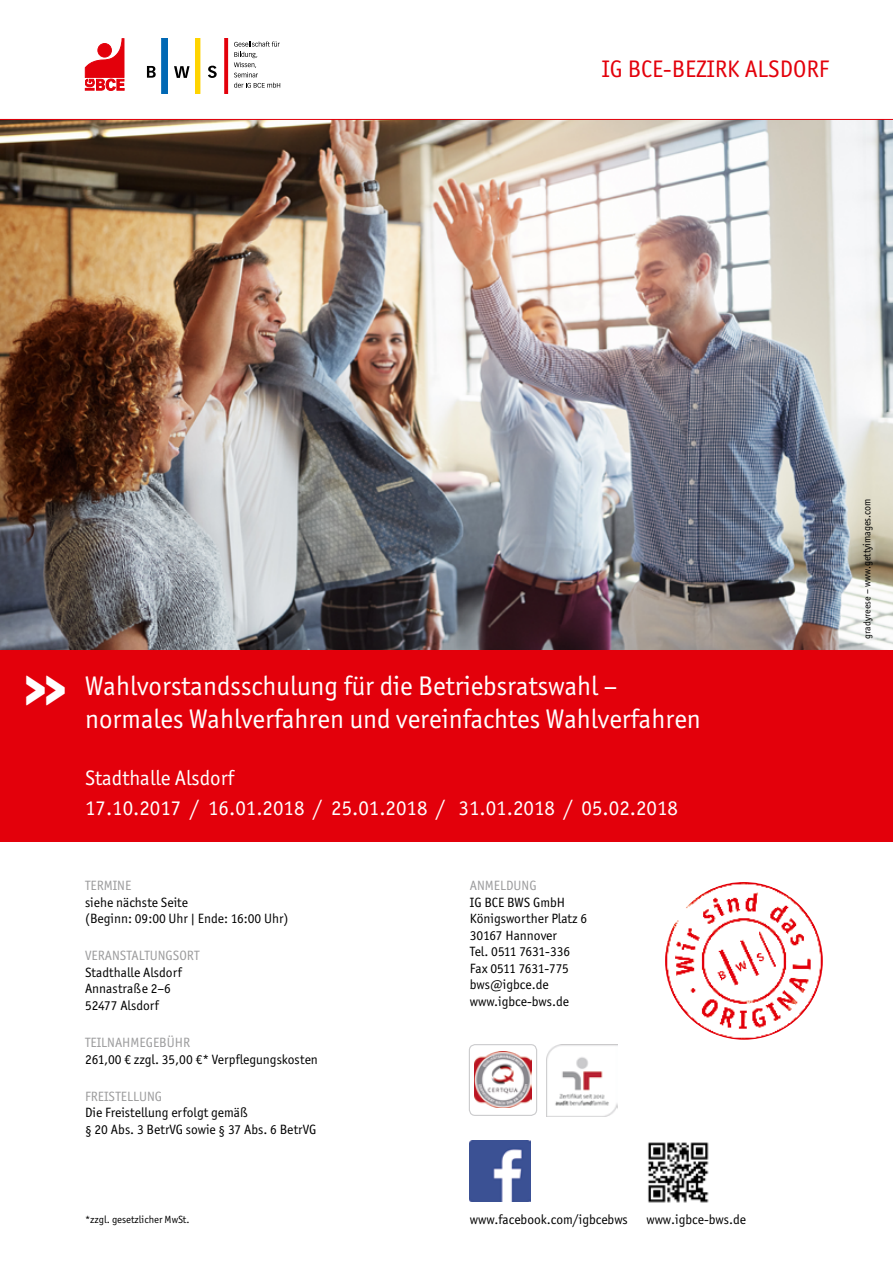
<style>
.page{position:relative;width:893px;height:1263px;background:#fff}
.page>*{position:absolute;margin:0;border:0;box-sizing:border-box;transform-origin:0 0}
.t1{font:900 46.5px "Officina Sans ITC Std";color:#fff;scale:.87 1}
.t2{font:27px/32.4px "Officina Sans ITC Std";color:#fff}
.t3{font:24px "Officina Sans ITC Std";color:#e3000b}
.t4{font:21px/29.4px "Officina Sans ITC Std";color:#fff}
.t5{font:13.5px/16.5px "Officina Sans ITC Std";color:#000}
.t6{font:13.5px "Officina Sans ITC Std";color:#9c9c9d}
.t7{font:10.5px "Officina Sans ITC Std";color:#000;scale:.95 1}
.t8{font:10.5px "Officina Sans ITC Std";color:#000}
.s1{font-size:9.75px}
</style>
<div class="page">
<img style="left:0;top:120px;width:893px;height:531px">
<div style="left:0;top:651px;width:893px;height:191px;background:#e3000b"></div>
<hr style="left:0;top:119px;width:893px;height:1px;background:#e3000b">
<svg style="left:147px;top:66px;width:9px;height:12px"></svg>
<svg style="left:174px;top:66px;width:16px;height:12px"></svg>
<svg style="left:208px;top:66px;width:9px;height:12px"></svg>
<svg style="left:234px;top:41px;width:46px;height:36px"></svg>
<svg style="left:234px;top:83px;width:46px;height:5px"></svg>
<div style="left:162px;top:38px;width:5px;height:55px;background:#0068b4"></div>
<div style="left:162px;top:38px;width:6px;height:56px;border:1px solid #0068b4"></div>
<hr style="left:196px;top:38px;width:4px;height:55px;background:#ffd400">
<div style="left:195px;top:38px;width:5px;height:56px;border:1px solid #ffd400"></div>
<div style="left:225px;top:38px;width:3px;height:56px;border:1px solid #e3000b"></div>
<svg style="left:85px;top:39px;width:39px;height:52px"></svg>
<div style="left:98px;top:44px;width:13px;height:13px;background:#e3000b;border-radius:50%"></div>
<div style="left:98px;top:43px;width:13px;height:14px;border:1px solid #e3000b;border-radius:50%"></div>
<img style="left:470px;top:1140px;width:61px;height:61px">
<img style="left:648px;top:1142px;width:61px;height:61px">
<img style="left:546px;top:1044px;width:71px;height:72px">
<img style="left:475px;top:1052px;width:56px;height:56px">
<div style="left:469px;top:1044px;width:68px;height:72px;border:1px solid #cbcbcd;border-radius:6px"></div>
<img style="left:665px;top:882px;width:158px;height:158px;border-radius:79px">
<h3 class="t3" style="left:602px;top:55px;width:229px">IG BCE-BEZIRK ALSDORF</h3>
<h1 class="t1" style="left:26px;top:660px;width:48px">&gt;&gt;</h1>
<h2 class="t2" style="left:85px;top:670px;width:617px">Wahlvorstandsschulung für die Betriebsratswahl – normales Wahlverfahren und vereinfachtes Wahlverfahren</h2>
<h3 class="t4" style="left:85px;top:763px;width:594px">Stadthalle Alsdorf<br>17.10.2017 / 16.01.2018 / 25.01.2018 / 31.01.2018 / 05.02.2018</h3>
<p class="t6" style="left:85px;top:878px;width:48px">TERMINE</p>
<p class="t5" style="left:85px;top:894px;width:205px">siehe nächste Seite<br>(Beginn: 09:00 Uhr | Ende: 16:00 Uhr)</p>
<p class="t6" style="left:85px;top:948px;width:116px">VERANSTALTUNGSORT</p>
<p class="t5" style="left:85px;top:964px;width:98px">Stadthalle Alsdorf<br>Annastraße 2–6<br>52477 Alsdorf</p>
<p class="t6" style="left:85px;top:1035px;width:107px">TEILNAHMEGEBÜHR</p>
<p class="t5" style="left:85px;top:1051px;width:234px">261,00 € zzgl. 35,00 €* Verpflegungskosten</p>
<p class="t6" style="left:85px;top:1088px;width:78px">FREISTELLUNG</p>
<p class="t5" style="left:85px;top:1104px;width:233px">Die Freistellung erfolgt gemäß<br>§ 20 Abs. 3 BetrVG sowie § 37 Abs. 6 BetrVG</p>
<p class="t6" style="left:470px;top:878px;width:68px">ANMELDUNG</p>
<p class="t5" style="left:470px;top:894px;width:119px">IG BCE BWS GmbH<br>Königsworther Platz 6<br>30167 Hannover<br>Tel. 0511 7631-336<br>Fax 0511 7631-775 bws@igbce.de www.igbce-bws.de</p>
<p class="t8" style="left:85px;top:1214px;width:106px">*zzgl. gesetzlicher MwSt.</p>
<p class="t5" style="left:470px;top:1211px;width:159px">www.facebook.com/igbcebws</p>
<p class="t5" style="left:646px;top:1211px;width:101px">www.igbce-bws.de</p>
<p class="t7" style="left:861px;top:639px;width:149px;rotate:-90deg"><span class="s1">gradyreese</span> – www.gettyimages.com</p>
</div>
